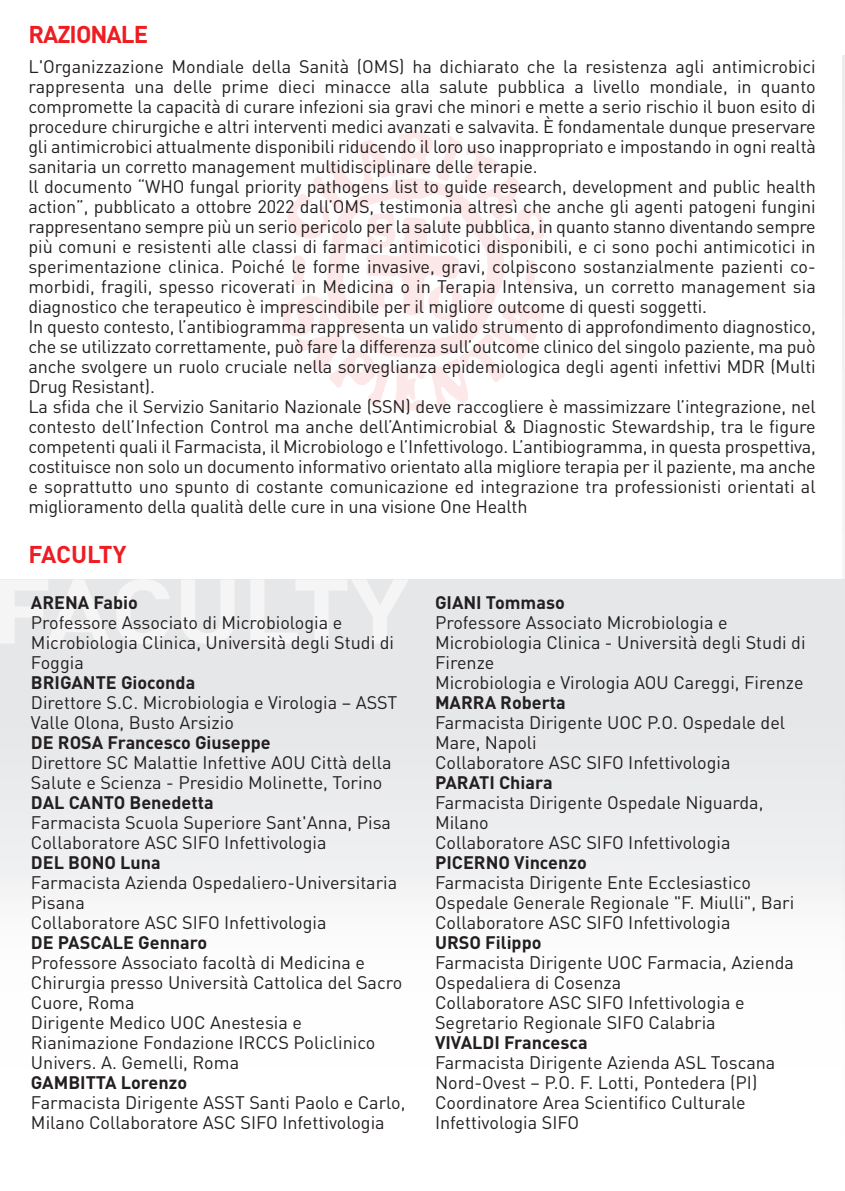
<style>
.page{position:relative;width:845px;height:1191px;background:#fff}
.page>*{position:absolute;margin:0;border:0;box-sizing:border-box;transform-origin:0 0}
.t1{font:700 69.6px/80px "Times New Roman";color:#231f20}
.t2{font:63.8px/67px "Times New Roman";color:#231f20}
.t3{font:700 24px "DIN Pro";letter-spacing:-.04em;color:#ee1d23}
.t4{font:700 24px "DIN Pro";letter-spacing:-.005em;color:#ee1d23}
.t5{font:18px/20px "DIN Pro";color:#231f20}
.t6{font:700 18px "DIN Pro";color:#231f20}
.s1{font-style:inherit}
</style>
<div class="page">
<svg style="left:842px;top:56px;width:3px;height:852px"></svg>
<div style="left:0;top:579px;width:844px;height:612px;background:linear-gradient(to bottom,#e1e2e5,#fff)"></div>
<svg style="left:0;top:579px;width:409px;height:65px"></svg>
<img style="left:279px;top:130px;width:266px;height:281px">
<p class="t3" style="left:28px;top:26px;width:121px">RAZIONALE</p>
<p class="t5" style="left:28px;top:58px;width:789px;text-align:justify">L'Organizzazione Mondiale della Sanità (OMS) ha dichiarato che la resistenza agli antimicrobici rappresenta una delle prime dieci minacce alla salute pubblica a livello mondiale, in quanto compromette la capacità di curare infezioni sia gravi che minori e mette a serio rischio il buon esito di procedure chirurgiche e altri interventi medici avanzati e salvavita. È fondamentale dunque preservare gli antimicrobici attualmente disponibili riducendo il loro uso inappropriato e impostando in ogni realtà sanitaria un corretto management multidisciplinare delle terapie.</p>
<p class="t5" style="left:28px;top:178px;width:789px;text-align:justify">ll documento “WHO fungal priority pathogens list to guide research, development and public health action”, pubblicato a ottobre 2022 dall’OMS, testimonia altresì che anche gli agenti patogeni fungini rappresentano sempre più un serio pericolo per la salute pubblica, in quanto stanno diventando sempre più comuni e resistenti alle classi di farmaci antimicotici disponibili, e ci sono pochi antimicotici in sperimentazione clinica. Poiché le forme invasive, gravi, colpiscono sostanzialmente pazienti co&shy;morbidi, fragili, spesso ricoverati in Medicina o in Terapia Intensiva, un corretto management sia diagnostico che terapeutico è imprescindibile per il migliore outcome di questi soggetti.</p>
<p class="t5" style="left:28px;top:318px;width:789px;text-align:justify">In questo contesto, l’antibiogramma rappresenta un valido strumento di approfondimento diagnostico, che se utilizzato correttamente, può fare la differenza sull’outcome clinico del singolo paziente, ma può anche svolgere un ruolo cruciale nella sorveglianza epidemiologica degli agenti infettivi MDR (Multi Drug Resistant).</p>
<p class="t5" style="left:28px;top:398px;width:789px;text-align:justify">La sfida che il Servizio Sanitario Nazionale (SSN) deve raccogliere è massimizzare l’integrazione, nel contesto dell’Infection Control ma anche dell’Antimicrobial &amp; Diagnostic Stewardship, tra le figure competenti quali il Farmacista, il Microbiologo e l’Infettivologo. L’antibiogramma, in questa prospettiva, costituisce non solo un documento informativo orientato alla migliore terapia per il paziente, ma anche e soprattutto uno spunto di costante comunicazione ed integrazione tra professionisti orientati al miglioramento della qualità delle cure in una visione One Health</p>
<p class="t4" style="left:28px;top:546px;width:100px">FACULTY</p>
<h1 class="t1" style="left:614px;top:116px;width:245px">SOCIE<br>E DEI S</h1>
<h2 class="t2" style="left:615px;top:296px;width:220px">Via C. F e-mail: <span class="s1">i</span></h2>
<p class="t6" style="left:31px;top:596px;width:109px">ARENA Fabio</p>
<p class="t5" style="left:31px;top:615px;width:365px">Professore Associato di Microbiologia e<br>Microbiologia Clinica, Università degli Studi di<br>Foggia</p>
<p class="t6" style="left:31px;top:676px;width:166px">BRIGANTE Gioconda</p>
<p class="t5" style="left:31px;top:695px;width:368px">Direttore S.C. Microbiologia e Virologia – ASST<br>Valle Olona, Busto Arsizio</p>
<p class="t6" style="left:31px;top:736px;width:241px">DE ROSA Francesco Giuseppe</p>
<p class="t5" style="left:31px;top:755px;width:362px">Direttore SC Malattie Infettive AOU Città della<br>Salute e Scienza - Presidio Molinette, Torino</p>
<p class="t6" style="left:31px;top:796px;width:184px">DAL CANTO Benedetta</p>
<p class="t5" style="left:31px;top:815px;width:362px">Farmacista Scuola Superiore Sant'Anna, Pisa</p>
<p class="t5" style="left:31px;top:835px;width:297px">Collaboratore ASC SIFO Infettivologia</p>
<p class="t6" style="left:31px;top:856px;width:131px">DEL BONO Luna</p>
<p class="t5" style="left:31px;top:875px;width:368px">Farmacista Azienda Ospedaliero-Universitaria<br>Pisana</p>
<p class="t5" style="left:31px;top:915px;width:297px">Collaboratore ASC SIFO Infettivologia</p>
<p class="t6" style="left:31px;top:936px;width:178px">DE PASCALE Gennaro</p>
<p class="t5" style="left:31px;top:955px;width:373px">Professore Associato facoltà di Medicina e<br>Chirurgia presso Università Cattolica del Sacro<br>Cuore, Roma</p>
<p class="t5" style="left:31px;top:1015px;width:346px">Dirigente Medico UOC Anestesia e<br>Rianimazione Fondazione IRCCS Policlinico<br>Univers. A. Gemelli, Roma</p>
<p class="t6" style="left:31px;top:1076px;width:158px">GAMBITTA Lorenzo</p>
<p class="t5" style="left:31px;top:1095px;width:376px">Farmacista Dirigente ASST Santi Paolo e Carlo,<br>Milano Collaboratore ASC SIFO Infettivologia</p>
<p class="t6" style="left:435px;top:596px;width:131px">GIANI Tommaso</p>
<p class="t5" style="left:435px;top:615px;width:372px">Professore Associato Microbiologia e<br>Microbiologia Clinica - Università degli Studi di<br>Firenze</p>
<p class="t5" style="left:435px;top:675px;width:370px">Microbiologia e Virologia AOU Careggi, Firenze</p>
<p class="t6" style="left:435px;top:696px;width:132px">MARRA Roberta</p>
<p class="t5" style="left:435px;top:715px;width:352px">Farmacista Dirigente UOC P.O. Ospedale del<br>Mare, Napoli</p>
<p class="t5" style="left:435px;top:755px;width:297px">Collaboratore ASC SIFO Infettivologia</p>
<p class="t6" style="left:435px;top:776px;width:119px">PARATI Chiara</p>
<p class="t5" style="left:435px;top:795px;width:330px">Farmacista Dirigente Ospedale Niguarda,<br>Milano</p>
<p class="t5" style="left:435px;top:835px;width:297px">Collaboratore ASC SIFO Infettivologia</p>
<p class="t6" style="left:435px;top:856px;width:153px">PICERNO Vincenzo</p>
<p class="t5" style="left:435px;top:875px;width:361px">Farmacista Dirigente Ente Ecclesiastico<br>Ospedale Generale Regionale "F. Miulli", Bari<br>Collaboratore ASC SIFO Infettivologia</p>
<p class="t6" style="left:435px;top:936px;width:108px">URSO Filippo</p>
<p class="t5" style="left:435px;top:955px;width:360px">Farmacista Dirigente UOC Farmacia, Azienda<br>Ospedaliera di Cosenza</p>
<p class="t5" style="left:435px;top:995px;width:311px">Collaboratore ASC SIFO Infettivologia e<br>Segretario Regionale SIFO Calabria</p>
<p class="t6" style="left:435px;top:1036px;width:154px">VIVALDI Francesca</p>
<p class="t5" style="left:435px;top:1055px;width:342px">Farmacista Dirigente Azienda ASL Toscana<br>Nord-Ovest – P.O. F. Lotti, Pontedera (PI)</p>
<p class="t5" style="left:435px;top:1095px;width:312px">Coordinatore Area Scientifico Culturale<br>Infettivologia SIFO</p>
</div>
